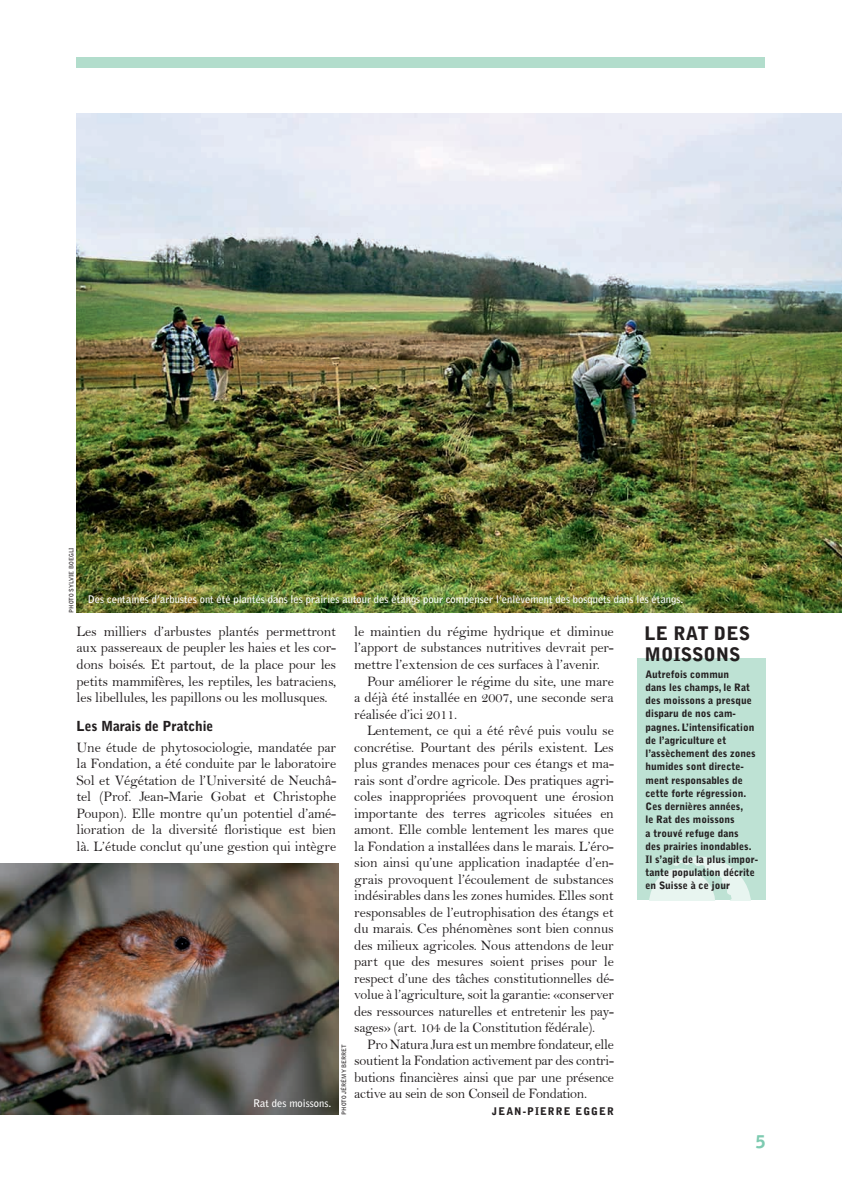
<style>
.page{position:relative;width:842px;height:1191px;background:#fff}
.page>*{position:absolute;margin:0;border:0;box-sizing:border-box;transform-origin:0 0}
.t1{font:900 18.6px/20.4px "Bell Gothic";color:#231f20}
.t2{font:900 17.4px "Bell Gothic";color:#7dcab0}
.t3{font:14.55px/16.5px "Bell";letter-spacing:-.01em;color:#231f20;text-align:justify}
.t4{font:14.55px "Bell";letter-spacing:-.01em;color:#231f20;scale:.96 1}
.t5{font:900 13.8px "Bell Gothic";letter-spacing:-.01em;color:#231f20}
.t6{font:700 10.5px "Bell Gothic";color:#fff}
.t7{font:900 10.5px "Bell Gothic";letter-spacing:.1em;color:#231f20}
.t8{font:900 10.2px/13.2px "Bell Gothic";color:#231f20}
.t9{font:700 6px "Bell Gothic";color:#231f20}
</style>
<div class="page">
<div style="left:637px;top:658px;width:128px;height:242px;background:#bee2d4"></div>
<svg style="left:649px;top:856px;width:102px;height:44px"></svg>
<img style="left:77px;top:114px;width:765px;height:498px">
<img style="left:0;top:863px;width:339px;height:251px">
<div style="left:77px;top:57px;width:688px;height:11px;background:#b2ddcc"></div>
<p class="t9" style="left:68px;top:613px;width:67px;rotate:-90deg">Photo Sylvie Boegli</p>
<p class="t6" style="left:88px;top:593px;width:597px">Des centaines d’arbustes ont été plantés dans les prairies autour des étangs pour compenser l’enlèvement des bosquets dans les étangs.</p>
<p class="t3" style="left:77px;top:623px;width:261px">Les milliers d’arbustes plantés permettront aux passereaux de peupler les haies et les cor&shy;dons boisés. Et partout, de la place pour les petits mammifères, les reptiles, les batraciens, les libellules, les papillons ou les mollusques.</p>
<p class="t5" style="left:77px;top:717px;width:138px">Les Marais de Pratchie</p>
<p class="t3" style="left:77px;top:738px;width:261px">Une étude de phytosociologie, mandatée par la Fondation, a été conduite par le laboratoire Sol et Végétation de l’Université de Neuchâ&shy;tel (Prof. Jean-Marie Gobat et Christophe Poupon). Elle montre qu’un potentiel d’amé&shy;lioration de la diversité floristique est bien là. L’étude conclut qu’une gestion qui intègre</p>
<p class="t6" style="left:253px;top:1096px;width:80px">Rat des moissons.</p>
<p class="t9" style="left:340px;top:1114px;width:72px;rotate:-90deg">Photo Jérémy Berret</p>
<p class="t3" style="left:354px;top:623px;width:261px">le maintien du régime hydrique et diminue</p>
<p class="t3" style="left:354px;top:639px;width:261px">l’apport de substances nutritives devrait per-</p>
<p class="t3" style="left:354px;top:656px;width:247px">mettre l’extension de ces surfaces à l’avenir.</p>
<p class="t3" style="left:367px;top:672px;width:248px">Pour améliorer le régime du site, une mare</p>
<p class="t3" style="left:354px;top:689px;width:261px">a déjà été installée en 2007, une seconde sera</p>
<p class="t3" style="left:354px;top:705px;width:105px">réalisée d’ici 2011.</p>
<p class="t3" style="left:367px;top:722px;width:248px">Lentement, ce qui a été rêvé puis voulu se</p>
<p class="t3" style="left:354px;top:738px;width:261px">concrétise. Pourtant des périls existent. Les</p>
<p class="t3" style="left:354px;top:755px;width:261px">plus grandes menaces pour ces étangs et ma-</p>
<p class="t3" style="left:354px;top:771px;width:261px">rais sont d’ordre agricole. Des pratiques agri-</p>
<p class="t3" style="left:354px;top:788px;width:261px">coles inappropriées provoquent une érosion</p>
<p class="t3" style="left:354px;top:804px;width:261px">importante des terres agricoles situées en</p>
<p class="t3" style="left:354px;top:821px;width:261px">amont. Elle comble lentement les mares que</p>
<p class="t3" style="left:354px;top:837px;width:261px">la Fondation a installées dans le marais. L’éro-</p>
<p class="t3" style="left:354px;top:854px;width:261px">sion ainsi qu’une application inadaptée d’en-</p>
<p class="t3" style="left:354px;top:870px;width:261px">grais provoquent l’écoulement de substances</p>
<p class="t3" style="left:354px;top:887px;width:261px">indésirables dans les zones humides. Elles sont</p>
<p class="t3" style="left:354px;top:903px;width:261px">responsables de l’eutrophisation des étangs et</p>
<p class="t3" style="left:354px;top:920px;width:261px">du marais. Ces phénomènes sont bien connus</p>
<p class="t3" style="left:354px;top:936px;width:261px">des milieux agricoles. Nous attendons de leur</p>
<p class="t3" style="left:354px;top:953px;width:261px">part que des mesures soient prises pour le</p>
<p class="t4" style="left:354px;top:969px;width:272px">respect d’une des tâches constitutionnelles dé-</p>
<p class="t4" style="left:354px;top:985px;width:272px">volue à l’agriculture, soit la garantie: «conserver</p>
<p class="t4" style="left:354px;top:1002px;width:272px">des ressources naturelles et entretenir les pay-</p>
<p class="t4" style="left:354px;top:1018px;width:253px">sages» (art. 104 de la Constitution fédérale).</p>
<p class="t3" style="left:367px;top:1035px;width:248px">Pro Natura Jura est un membre fondateur, elle</p>
<p class="t3" style="left:354px;top:1052px;width:261px">soutient la Fondation activement par des contri-</p>
<p class="t3" style="left:354px;top:1068px;width:261px">butions financières ainsi que par une présence</p>
<p class="t3" style="left:354px;top:1085px;width:234px">active au sein de son Conseil de Fondation.</p>
<p class="t7" style="left:492px;top:1104px;width:120px">Jean-Pierre Egger</p>
<p class="t1" style="left:645px;top:624px;width:104px">le Rat des moissons</p>
<p class="t8" style="left:645px;top:667px;width:114px">Autrefois commun<br>dans les champs, le Rat des moissons a presque disparu de nos cam&shy;pagnes. L’intensification de l’agriculture et l’assèchement des zones humides sont directe&shy;ment responsables de cette forte régression.<br>Ces dernières années,<br>le Rat des moissons<br>a trouvé refuge dans<br>des prairies inondables.<br>Il s’agit de la plus impor&shy;tante population décrite en Suisse à ce jour</p>
<p class="t2" style="left:756px;top:1131px;width:11px">5</p>
</div>
